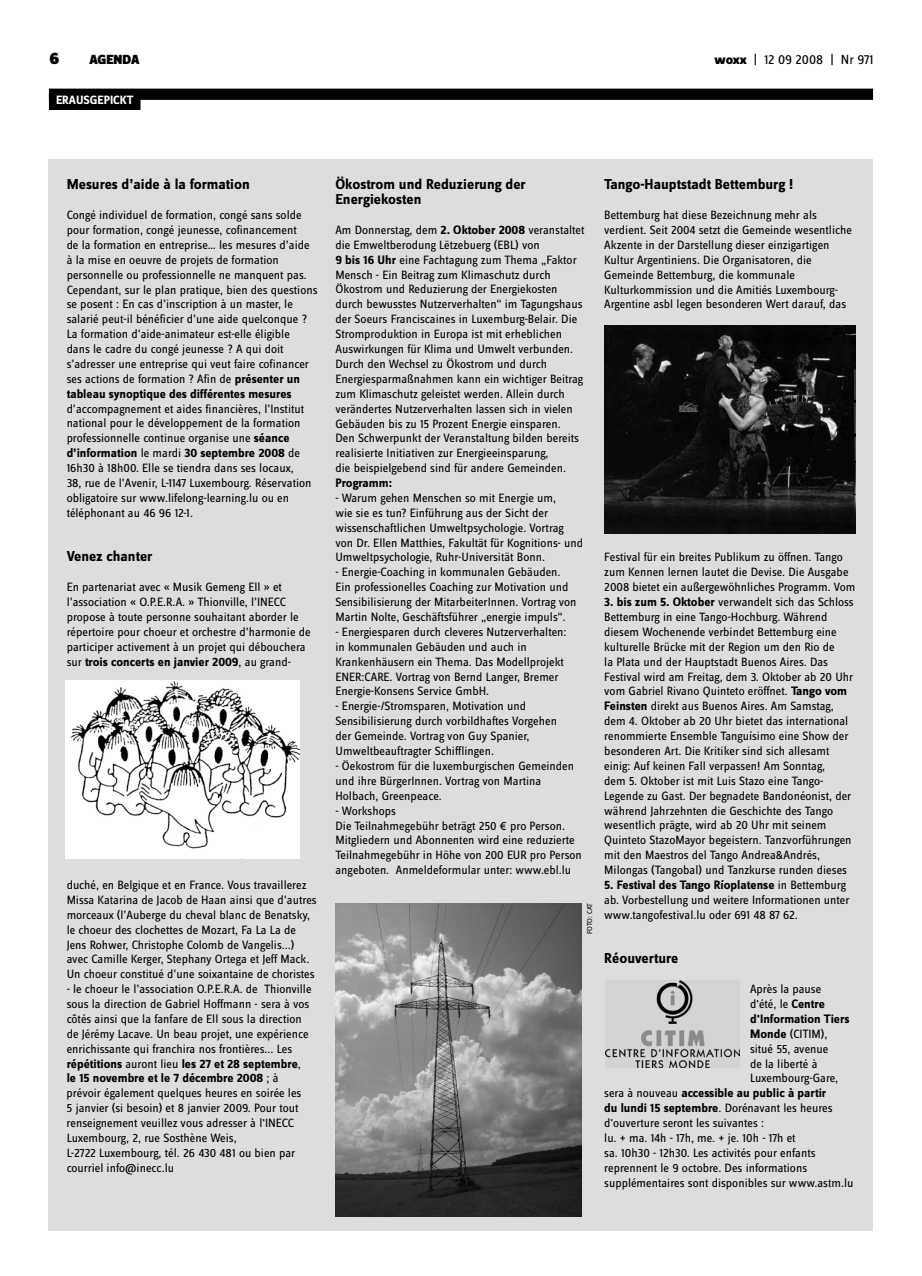
<style>
.page{position:relative;width:922px;height:1276px;background:#fff}
.page>*{position:absolute;margin:0;border:0;box-sizing:border-box;transform-origin:0 0}
.t1{font:700 15px/14.9px "Zine Sans Dis";color:#000}
.t2{font:13.75px "Zine Sans Dis";color:#000}
.t3{font:900 13.75px "Zine Sans Dis";color:#000}
.t4{font:700 12.75px/14.9px "Zine Sans Dis";color:#000}
.t5{font:12.5px/14.9px "Zine Sans Dis";color:#000}
.t6{font:700 12.5px "Zine Sans Dis";color:#fff}
.t7{font:7.5px "Zine Sans Dis";color:#000}
.s1{font-weight:800}
.s2{font-weight:700;font-size:12.75px}
.s3{font-weight:400;font-size:12.5px}
</style>
<div class="page">
<div style="left:49px;top:159px;width:823px;height:1072px;background:#dcddde"></div>
<div style="left:49px;top:89px;width:823px;height:11px;background:#000"></div>
<div style="left:49px;top:94px;width:91px;height:16px;background:#000"></div>
<img style="left:605px;top:980px;width:134px;height:87px">
<img style="left:604px;top:325px;width:251px;height:208px">
<img style="left:335px;top:903px;width:246px;height:313px">
<img style="left:65px;top:680px;width:234px;height:178px">
<p class="t3" style="left:89px;top:53px;width:52px">AGENDA</p>
<p class="t2" style="left:714px;top:53px;width:161px"><span class="s1">woxx</span> | 12 09 2008 | Nr 971</p>
<p class="t6" style="left:56px;top:93px;width:79px">ERAUSGEPICKT</p>
<p class="t1" style="left:67px;top:178px;width:185px">Mesures d’aide à la formation</p>
<p class="t5" style="left:67px;top:208px;width:252px">Congé individuel de formation, congé sans solde pour formation, congé jeunesse, cofinancement<br>de la formation en entreprise… les mesures d’aide à la mise en oeuvre de projets de formation personnelle ou professionnelle ne manquent pas.<br>Cependant, sur le plan pratique, bien des questions se posent : En cas d’inscription à un master, le salarié peut-il bénéficier d’une aide quelconque ?<br>La formation d’aide-animateur est-elle éligible<br>dans le cadre du congé jeunesse ? A qui doit s’adresser une entreprise qui veut faire cofinancer ses actions de formation ? Afin de <span class="s2">présenter un</span></p>
<p class="t4" style="left:67px;top:387px;width:226px">tableau synoptique des différentes mesures</p>
<p class="t5" style="left:67px;top:402px;width:239px">d’accompagnement et aides financières, l’Institut national pour le développement de la formation professionnelle continue organise une <span class="s2">séance</span></p>
<p class="t4" style="left:67px;top:446px;width:235px">d’information <span class="s3">le mardi</span> 30 septembre 2008 <span class="s3">de</span></p>
<p class="t5" style="left:67px;top:461px;width:246px">16h30 à 18h00. Elle se tiendra dans ses locaux, 38, rue de l’Avenir, L-1147 Luxembourg. Réservation obligatoire sur www.lifelong-learning.lu ou en téléphonant au 46 96 12-1.</p>
<p class="t1" style="left:67px;top:550px;width:87px">Venez chanter</p>
<p class="t5" style="left:67px;top:580px;width:245px">En partenariat avec « Musik Gemeng Ell » et l’association « O.P.E.R.A. » Thionville, l’INECC propose à toute personne souhaitant aborder le répertoire pour choeur et orchestre d’harmonie de participer activement à un projet qui débouchera</p>
<p class="t4" style="left:67px;top:655px;width:226px"><span class="s3">sur</span> trois concerts en janvier 2009<span class="s3">, au grand-</span></p>
<p class="t5" style="left:67px;top:878px;width:251px">duché, en Belgique et en France. Vous travaillerez Missa Katarina de Jacob de Haan ainsi que d’autres morceaux (l’Auberge du cheval blanc de Benatsky, le choeur des clochettes de Mozart, Fa La La de Jens Rohwer, Christophe Colomb de Vangelis...) avec Camille Kerger, Stephany Ortega et Jeff Mack.<br>Un choeur constitué d’une soixantaine de choristes</p>
<p class="t5" style="left:67px;top:982px;width:246px">- le choeur le l’association O.P.E.R.A. de Thionville sous la direction de Gabriel Hoffmann - sera à vos côtés ainsi que la fanfare de Ell sous la direction de Jérémy Lacave. Un beau projet, une expérience enrichissante qui franchira nos frontières... Les</p>
<p class="t4" style="left:67px;top:1056px;width:236px">répétitions <span class="s3">auront lieu</span> les 27 et 28 septembre<span class="s3">, </span>le 15 novembre et le 7 décembre 2008 <span class="s3">; à</span></p>
<p class="t5" style="left:67px;top:1086px;width:236px">prévoir également quelques heures en soirée les 5 janvier (si besoin) et 8 janvier 2009. Pour tout renseignement veuillez vous adresser à l'INECC Luxembourg, 2, rue Sosthène Weis,<br>L-2722 Luxembourg, tél. 26 430 481 ou bien par courriel info@inecc.lu</p>
<p class="t1" style="left:335px;top:178px;width:192px">Ökostrom und Reduzierung der<br>Energiekosten</p>
<p class="t5" style="left:335px;top:223px;width:250px">Am Donnerstag, dem <span class="s2">2. Oktober 2008</span> veranstaltet die Emweltberodung Lëtzebuerg (EBL) von<br><span class="s2">9 bis 16 Uhr</span> eine Fachtagung zum Thema „Faktor Mensch - Ein Beitrag zum Klimaschutz durch Ökostrom und Reduzierung der Energiekosten durch bewusstes Nutzerverhalten“ im Tagungshaus der Soeurs Franciscaines in Luxemburg-Belair. Die Stromproduktion in Europa ist mit erheblichen Auswirkungen für Klima und Umwelt verbunden.<br>Durch den Wechsel zu Ökostrom und durch Energiesparmaßnahmen kann ein wichtiger Beitrag zum Klimaschutz geleistet werden. Allein durch verändertes Nutzerverhalten lassen sich in vielen Gebäuden bis zu 15 Prozent Energie einsparen.<br>Den Schwerpunkt der Veranstaltung bilden bereits realisierte Initiativen zur Energieeinsparung,<br>die beispielgebend sind für andere Gemeinden.</p>
<p class="t4" style="left:335px;top:476px;width:58px">Programm:</p>
<p class="t5" style="left:335px;top:491px;width:249px">- Warum gehen Menschen so mit Energie um,<br>wie sie es tun? Einführung aus der Sicht der wissenschaftlichen Umweltpsychologie. Vortrag von Dr. Ellen Matthies, Fakultät für Kognitions- und Umweltpsychologie, Ruhr-Universität Bonn.</p>
<p class="t5" style="left:335px;top:565px;width:242px">- Energie-Coaching in kommunalen Gebäuden.<br>Ein professionelles Coaching zur Motivation und Sensibilisierung der MitarbeiterInnen. Vortrag von Martin Nolte, Geschäftsführer „energie impuls“.</p>
<p class="t5" style="left:335px;top:625px;width:232px">- Energiesparen durch cleveres Nutzerverhalten: in kommunalen Gebäuden und auch in Krankenhäusern ein Thema. Das Modellprojekt ENER:CARE. Vortrag von Bernd Langer, Bremer Energie-Konsens Service GmbH.</p>
<p class="t5" style="left:335px;top:699px;width:223px">- Energie-/Stromsparen, Motivation und Sensibilisierung durch vorbildhaftes Vorgehen der Gemeinde. Vortrag von Guy Spanier, Umweltbeauftragter Schifflingen.</p>
<p class="t5" style="left:335px;top:759px;width:240px">- Öekostrom für die luxemburgischen Gemeinden und ihre BürgerInnen. Vortrag von Martina<br>Holbach, Greenpeace.</p>
<p class="t5" style="left:335px;top:804px;width:248px">- Workshops<br>Die Teilnahmegebühr beträgt 250 € pro Person.<br>Mitgliedern und Abonnenten wird eine reduzierte Teilnahmegebühr in Höhe von 200 EUR pro Person angeboten. Anmeldeformular unter: www.ebl.lu</p>
<p class="t7" style="left:585px;top:934px;width:32px;rotate:-90deg">Foto: CAT</p>
<p class="t1" style="left:604px;top:178px;width:190px">Tango-Hauptstadt Bettemburg !</p>
<p class="t5" style="left:604px;top:208px;width:249px">Bettemburg hat diese Bezeichnung mehr als verdient. Seit 2004 setzt die Gemeinde wesentliche Akzente in der Darstellung dieser einzigartigen Kultur Argentiniens. Die Organisatoren, die Gemeinde Bettemburg, die kommunale Kulturkommission und die Amitiés Luxembourg-Argentine asbl legen besonderen Wert darauf, das</p>
<p class="t5" style="left:604px;top:550px;width:252px">Festival für ein breites Publikum zu öffnen. Tango zum Kennen lernen lautet die Devise. Die Ausgabe<br>2008 bietet ein außergewöhnliches Programm. Vom</p>
<p class="t5" style="left:604px;top:595px;width:251px"><span class="s2">3. bis zum 5. Oktober</span> verwandelt sich das Schloss Bettemburg in eine Tango-Hochburg. Während diesem Wochenende verbindet Bettemburg eine kulturelle Brücke mit der Region um den Rio de<br>la Plata und der Hauptstadt Buenos Aires. Das Festival wird am Freitag, dem 3. Oktober ab 20 Uhr vom Gabriel Rivano Quinteto eröffnet. <span class="s2">Tango vom Feinsten</span> direkt aus Buenos Aires. Am Samstag, dem 4. Oktober ab 20 Uhr bietet das international renommierte Ensemble Tanguísimo eine Show der besonderen Art. Die Kritiker sind sich allesamt einig: Auf keinen Fall verpassen! Am Sonntag,<br>dem 5. Oktober ist mit Luis Stazo eine Tango-Legende zu Gast. Der begnadete Bandonéonist, der während Jahrzehnten die Geschichte des Tango wesentlich prägte, wird ab 20 Uhr mit seinem Quinteto StazoMayor begeistern. Tanzvorführungen mit den Maestros del Tango Andrea&amp;Andrés, Milongas (Tangobal) und Tanzkurse runden dieses</p>
<p class="t4" style="left:604px;top:878px;width:243px">5. Festival des Tango Ríoplatense <span class="s3">in Bettemburg</span></p>
<p class="t5" style="left:604px;top:893px;width:247px">ab. Vorbestellung und weitere Informationen unter www.tangofestival.lu oder 691 48 87 62.</p>
<p class="t1" style="left:604px;top:952px;width:76px">Réouverture</p>
<p class="t5" style="left:749px;top:982px;width:76px">Après la pause d'été, le <span class="s2">Centre</span></p>
<p class="t4" style="left:749px;top:1012px;width:101px">d'Information Tiers</p>
<p class="t5" style="left:749px;top:1027px;width:90px"><span class="s2">Monde</span> (CITIM), situé 55, avenue de la liberté à<br>Luxembourg-Gare,</p>
<p class="t4" style="left:604px;top:1086px;width:223px"><span class="s3">sera à nouveau</span> accessible au public à partir</p>
<p class="t5" style="left:604px;top:1101px;width:250px"><span class="s2">du lundi 15 septembre</span>. Dorénavant les heures d'ouverture seront les suivantes :<br>lu. + ma. 14h - 17h, me. + je. 10h - 17h et<br>sa. 10h30 - 12h30. Les activités pour enfants reprennent le 9 octobre. Des informations supplémentaires sont disponibles sur www.astm.lu</p>
</div>
